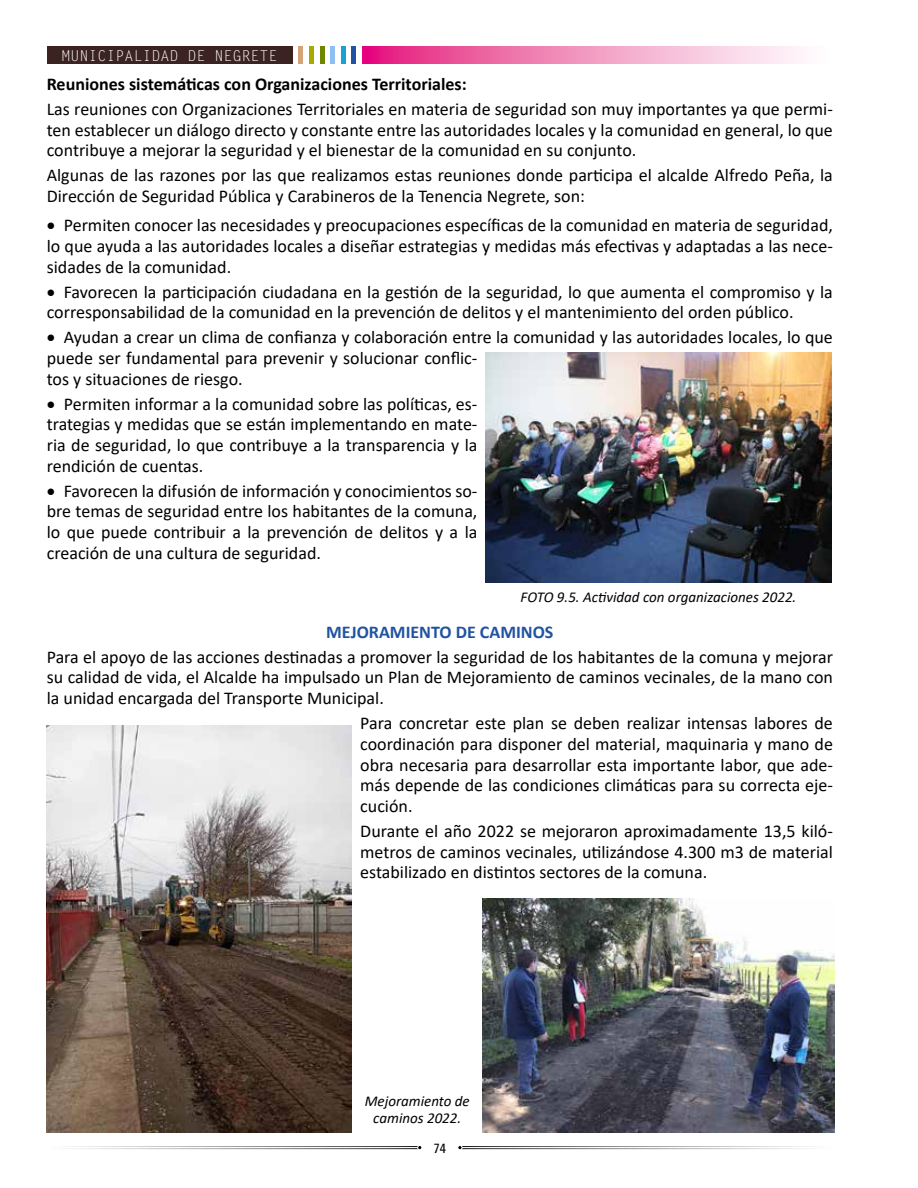
<style>
.page{position:relative;width:918px;height:1188px;background:#fff}
.page>*{position:absolute;margin:0;border:0;box-sizing:border-box;transform-origin:0 0}
.t1{font:18px/20.7px "Calibri";color:#000}
.t2{font:italic 15px/17.2px "Calibri";color:#000;text-align:center}
.t3{font:15px "Letter Gothic Std";color:#fff}
.t4{font:500 condensed 13.5px "Univers";color:#000}
.s1{font-weight:700}
.s2{font-weight:700;color:#2053a1}
</style>
<div class="page">
<svg style="left:417px;top:1146px;width:5px;height:4px"></svg>
<svg style="left:457px;top:1146px;width:5px;height:4px"></svg>
<svg style="left:362px;top:47px;width:442px;height:17px;background:#f190be"></svg>
<svg style="left:352px;top:47px;width:4px;height:17px"></svg>
<svg style="left:341px;top:47px;width:4px;height:17px"></svg>
<svg style="left:331px;top:47px;width:4px;height:17px"></svg>
<svg style="left:320px;top:47px;width:4px;height:17px"></svg>
<svg style="left:309px;top:47px;width:5px;height:17px"></svg>
<svg style="left:299px;top:47px;width:4px;height:17px"></svg>
<div style="left:47px;top:47px;width:245px;height:17px;background:#3b2321"></div>
<img style="left:486px;top:352px;width:345px;height:230px">
<img style="left:46px;top:725px;width:306px;height:408px">
<img style="left:483px;top:898px;width:352px;height:235px">
<p class="t3" style="left:62px;top:47px;width:218px">MUNICIPALIDAD DE NEGRETE</p>
<p class="t1" style="left:47px;top:71px;width:788px;line-height:24.9px"><span class="s1">Reuniones sistemáticas con Organizaciones Territoriales:<br></span>Las reuniones con Organizaciones Territoriales en materia de seguridad son muy importantes ya que permi-</p>
<p class="t1" style="left:47px;top:119px;width:788px">ten establecer un diálogo directo y constante entre las autoridades locales y la comunidad en general, lo que contribuye a mejorar la seguridad y el bienestar de la comunidad en su conjunto.</p>
<p class="t1" style="left:47px;top:165px;width:788px">Algunas de las razones por las que realizamos estas reuniones donde participa el alcalde Alfredo Peña, la<br>Dirección de Seguridad Pública y Carabineros de la Tenencia Negrete, son:</p>
<p class="t1" style="left:47px;top:214px;width:788px;text-align:justify">• Permiten conocer las necesidades y preocupaciones específicas de la comunidad en materia de seguridad, lo que ayuda a las autoridades locales a diseñar estrategias y medidas más efectivas y adaptadas a las nece&shy;sidades de la comunidad.</p>
<p class="t1" style="left:47px;top:281px;width:788px">• Favorecen la participación ciudadana en la gestión de la seguridad, lo que aumenta el compromiso y la corresponsabilidad de la comunidad en la prevención de delitos y el mantenimiento del orden público.</p>
<p class="t1" style="left:47px;top:326px;width:788px">• Ayudan a crear un clima de confianza y colaboración entre la comunidad y las autoridades locales, lo que puede ser fundamental para prevenir y solucionar conflic-<br>tos y situaciones de riesgo.</p>
<p class="t1" style="left:47px;top:393px;width:432px;text-align:justify">• Permiten informar a la comunidad sobre las políticas, es&shy;trategias y medidas que se están implementando en mate&shy;ria de seguridad, lo que contribuye a la transparencia y la rendición de cuentas.</p>
<p class="t1" style="left:47px;top:480px;width:432px;text-align:justify">• Favorecen la difusión de información y conocimientos so&shy;bre temas de seguridad entre los habitantes de la comuna, lo que puede contribuir a la prevención de delitos y a la creación de una cultura de seguridad.</p>
<p class="t2" style="left:521px;top:588px;width:277px">FOTO 9.5. Actividad con organizaciones 2022.</p>
<p class="t1" style="left:47px;top:619px;width:788px;line-height:24.9px;text-align:center"><span class="s2">MEJORAMIENTO DE CAMINOS<br></span>Para el apoyo de las acciones destinadas a promover la seguridad de los habitantes de la comuna y mejorar</p>
<p class="t1" style="left:47px;top:667px;width:788px">su calidad de vida, el Alcalde ha impulsado un Plan de Mejoramiento de caminos vecinales, de la mano con la unidad encargada del Transporte Municipal.</p>
<p class="t1" style="left:360px;top:712px;width:474px;text-align:justify">Para concretar este plan se deben realizar intensas labores de coordinación para disponer del material, maquinaria y mano de obra necesaria para desarrollar esta importante labor, que ade&shy;más depende de las condiciones climáticas para su correcta eje&shy;cución.</p>
<p class="t1" style="left:360px;top:820px;width:474px;text-align:justify">Durante el año 2022 se mejoraron aproximadamente 13,5 kiló&shy;metros de caminos vecinales, utilizándose 4.300 m3 de material estabilizado en distintos sectores de la comuna.</p>
<p class="t2" style="left:365px;top:1091px;width:106px">Mejoramiento de caminos 2022.</p>
<p class="t4" style="left:434px;top:1140px;width:14px">74</p>
</div>
